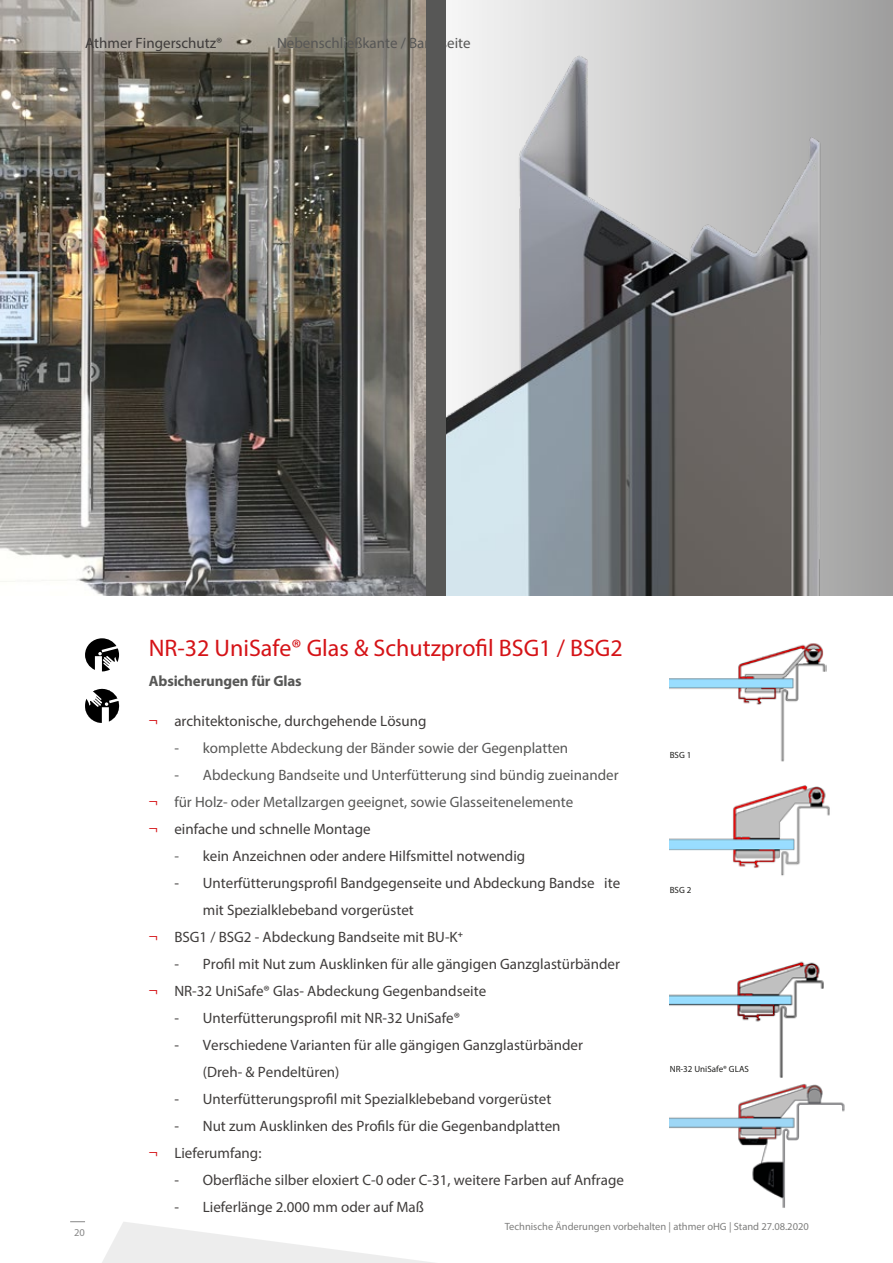
<style>
.page{position:relative;width:893px;height:1263px;background:#fff}
.page>*{position:absolute;margin:0;border:0;box-sizing:border-box;transform-origin:0 0}
.t1{font:24px "Myriad Pro";color:#d51317}
.t2{font:15px/27px "Myriad Pro";color:#3f3c3b}
.t3{font:15px/27px "Myriad Pro";color:#575756}
.t4{font:700 15px "Myriad Pro";letter-spacing:-.01em;color:#575756}
.t5{font:10.5px "Myriad Pro";color:#7e7e7d}
.t6{font:10.5px "Myriad Pro";color:#878787}
.t7{font:9px "Myriad Pro";color:#1f1f1d}
.s1{color:#d51317}
.s2{color:#3f3c3b}
.s3{color:#575756}
</style>
<div class="page">
<svg style="left:70px;top:1221px;width:364px;height:42px"></svg>
<div style="left:0;top:0;width:446px;height:595px;background:#575756"></div>
<img style="left:0;top:0;width:426px;height:595px">
<img style="left:446px;top:0;width:447px;height:595px">
<svg style="left:85px;top:638px;width:34px;height:33px"></svg>
<svg style="left:85px;top:689px;width:34px;height:34px"></svg>
<img style="left:670px;top:643px;width:157px;height:119px">
<img style="left:670px;top:785px;width:160px;height:91px">
<svg style="left:670px;top:1084px;width:175px;height:124px"></svg>
<img style="left:670px;top:961px;width:154px;height:117px">
<p class="t2" style="left:85px;top:29px;width:139px">Athmer Fingerschutz®</p>
<p class="t3" style="left:277px;top:29px;width:195px">Nebenschließkante / Bandseite</p>
<h1 class="t1" style="left:149px;top:633px;width:475px">NR-32 UniSafe® Glas &amp; Schutzprofil BSG1 / BSG2</h1>
<p class="t4" style="left:149px;top:671px;width:154px">Absicherungen für Glas</p>
<p class="t2" style="left:149px;top:708px;width:279px"><span class="s1">¬</span> architektonische, durchgehende Lösung</p>
<p class="t3" style="left:174px;top:735px;width:395px">- komplette Abdeckung der Bänder sowie der Gegenplatten</p>
<p class="t3" style="left:149px;top:762px;width:471px;text-indent:26px">- Abdeckung Bandseite und Unterfütterung sind bündig zueinander <span class="s1">¬</span> für Holz- oder Metallzargen geeignet, sowie Glasseitenelemente<br><span class="s1">¬</span> <span class="s2">einfache und schnelle Montage</span></p>
<p class="t2" style="left:174px;top:843px;width:352px"><span class="s3">-</span> kein Anzeichnen oder andere Hilfsmittel notwendig</p>
<p class="t2" style="left:174px;top:870px;width:447px">- Unterfütterungsprofil Bandgegenseite und Abdeckung Bandse ite</p>
<p class="t2" style="left:203px;top:897px;width:212px">mit Spezialklebeband vorgerüstet</p>
<p class="t2" style="left:149px;top:924px;width:316px"><span class="s1">¬</span> BSG1 / BSG2 - Abdeckung Bandseite mit BU-K<sup>+</sup></p>
<p class="t2" style="left:149px;top:951px;width:473px;text-indent:26px">- Profil mit Nut zum Ausklinken für alle gängigen Ganzglastürbänder <span class="s1">¬</span> NR-32 UniSafe® Glas- Abdeckung Gegenbandseite</p>
<p class="t2" style="left:174px;top:1005px;width:287px">- Unterfütterungsprofil mit NR-32 UniSafe®</p>
<p class="t2" style="left:203px;top:1032px;width:382px;text-indent:-28px">- Verschiedene Varianten für alle gängigen Ganzglastürbänder (Dreh- &amp; Pendeltüren)</p>
<p class="t2" style="left:174px;top:1086px;width:379px">- Unterfütterungsprofil mit Spezialklebeband vorgerüstet</p>
<p class="t2" style="left:149px;top:1113px;width:413px;text-indent:26px">- Nut zum Ausklinken des Profils für die Gegenbandplatten <span class="s1">¬</span> Lieferumfang:</p>
<p class="t2" style="left:174px;top:1167px;width:451px">- Oberfläche silber eloxiert C-0 oder C-31, weitere Farben auf Anfrage</p>
<p class="t2" style="left:174px;top:1194px;width:251px">- Lieferlänge 2.000 mm oder auf Maß</p>
<p class="t7" style="left:670px;top:750px;width:23px">BSG 1</p>
<p class="t7" style="left:670px;top:884px;width:23px">BSG 2</p>
<p class="t7" style="left:670px;top:1064px;width:81px">NR-32 UniSafe® GLAS</p>
<p class="t6" style="left:74px;top:1226px;width:12px">20</p>
<p class="t5" style="left:505px;top:1220px;width:306px">Technische Änderungen vorbehalten | athmer oHG | Stand 27.08.2020</p>
</div>
